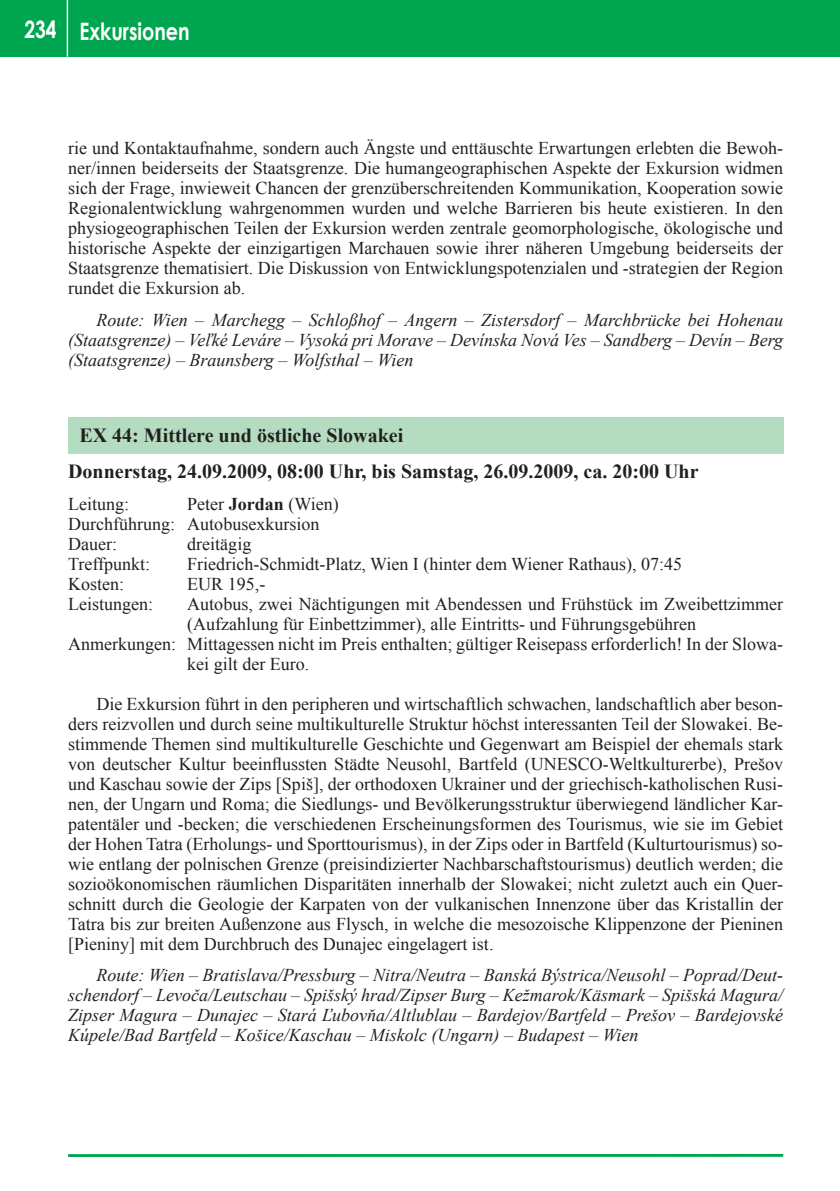
<style>
.page{position:relative;width:840px;height:1191px;background:#fff}
.page>*{position:absolute;margin:0;border:0;box-sizing:border-box;transform-origin:0 0}
.t1{font:700 24px "Century Gothic";color:#fff;scale:.8 1}
.t2{font:700 20px/36.2px "Times New Roman";color:#231f20}
.t3{font:18px/20px "Times New Roman";color:#231f20;text-align:justify}
.t4{font:italic 18px/20px "Times New Roman";color:#231f20;text-align:justify}
.s1{font-weight:700}
</style>
<div class="page">
<div style="left:0;top:0;width:839px;height:57px;background:#00a54f"></div>
<hr style="left:67px;top:0;width:1px;height:57px;background:#fff">
<hr style="left:68px;top:1154px;width:714px;height:3px;background:#00a54f">
<div style="left:68px;top:417px;width:714px;height:36px;background:#b3dcc0"></div>
<h1 class="t1" style="left:24px;top:16px;width:208px">234 Exkursionen</h1>
<p class="t3" style="left:68px;top:138px;width:716px">rie und Kontaktaufnahme, sondern auch Ängste und enttäuschte Erwartungen erlebten die Bewoh&shy;ner/innen beiderseits der Staatsgrenze. Die humangeographischen Aspekte der Exkursion widmen sich der Frage, inwieweit Chancen der grenzüberschreitenden Kommunikation, Kooperation sowie Regionalentwicklung wahrgenommen wurden und welche Barrieren bis heute existieren. In den physiogeographischen Teilen der Exkursion werden zentrale geomorphologische, ökologische und historische Aspekte der einzigartigen Marchauen sowie ihrer näheren Umgebung beiderseits der Staatsgrenze thematisiert. Die Diskussion von Entwicklungspotenzialen und -strategien der Region rundet die Exkursion ab.</p>
<p class="t4" style="left:68px;top:309px;width:716px;text-indent:28px">Route: Wien – Marchegg – Schloßhof – Angern – Zistersdorf – Marchbrücke bei Hohenau (Staatsgrenze) – Veľké Leváre – Vysoká pri Morave – Devínska Nová Ves – Sandberg – Devín – Berg (Staatsgrenze) – Braunsberg – Wolfsthal – Wien</p>
<p class="t2" style="left:68px;top:416px;width:631px;text-indent:11px">EX 44: Mittlere und östliche Slowakei<br>Donnerstag, 24.09.2009, 08:00 Uhr, bis Samstag, 26.09.2009, ca. 20:00 Uhr</p>
<p class="t3" style="left:68px;top:493px;width:63px">Leitung:</p>
<p class="t3" style="left:68px;top:493px;width:272px;text-align:left;text-indent:119px">Peter <span class="s1">Jordan</span> (Wien)<br>Durchführung: Autobusexkursion<br>Dauer:</p>
<p class="t3" style="left:187px;top:533px;width:65px">dreitägig</p>
<p class="t3" style="left:68px;top:553px;width:84px">Treffpunkt:</p>
<p class="t3" style="left:187px;top:553px;width:496px">Friedrich-Schmidt-Platz, Wien I (hinter dem Wiener Rathaus), 07:45</p>
<p class="t3" style="left:68px;top:573px;width:57px">Kosten:</p>
<p class="t3" style="left:187px;top:573px;width:79px">EUR 195,-</p>
<p class="t3" style="left:68px;top:593px;width:86px">Leistungen:</p>
<p class="t3" style="left:187px;top:593px;width:597px">Autobus, zwei Nächtigungen mit Abendessen und Frühstück im Zweibettzimmer</p>
<p class="t3" style="left:187px;top:613px;width:510px">(Aufzahlung für Einbettzimmer), alle Eintritts- und Führungsgebühren</p>
<p class="t3" style="left:68px;top:633px;width:716px">Anmerkungen: Mittagessen nicht im Preis enthalten; gültiger Reisepass erforderlich! In der Slowa-</p>
<p class="t3" style="left:187px;top:653px;width:123px">kei gilt der Euro.</p>
<p class="t3" style="left:68px;top:693px;width:716px;text-indent:28px">Die Exkursion führt in den peripheren und wirtschaftlich schwachen, landschaftlich aber beson&shy;ders reizvollen und durch seine multikulturelle Struktur höchst interessanten Teil der Slowakei. Be&shy;stimmende Themen sind multikulturelle Geschichte und Gegenwart am Beispiel der ehemals stark von deutscher Kultur beeinflussten Städte Neusohl, Bartfeld (UNESCO-Weltkulturerbe), Prešov und Kaschau sowie der Zips [Spiš], der orthodoxen Ukrainer und der griechisch-katholischen Rusi&shy;nen, der Ungarn und Roma; die Siedlungs- und Bevölkerungsstruktur überwiegend ländlicher Kar&shy;patentäler und -becken; die verschiedenen Erscheinungsformen des Tourismus, wie sie im Gebiet der Hohen Tatra (Erholungs- und Sporttourismus), in der Zips oder in Bartfeld (Kulturtourismus) so&shy;wie entlang der polnischen Grenze (preisindizierter Nachbarschaftstourismus) deutlich werden; die sozioökonomischen räumlichen Disparitäten innerhalb der Slowakei; nicht zuletzt auch ein Quer&shy;schnitt durch die Geologie der Karpaten von der vulkanischen Innenzone über das Kristallin der Tatra bis zur breiten Außenzone aus Flysch, in welche die mesozoische Klippenzone der Pieninen [Pieniny] mit dem Durchbruch des Dunajec eingelagert ist.</p>
<p class="t4" style="left:68px;top:964px;width:716px;text-indent:28px">Route: Wien – Bratislava/Pressburg – Nitra/Neutra – Banská Býstrica/Neusohl – Poprad/Deut&shy;schendorf – Levoča/Leutschau – Spišský hrad/Zipser Burg – Kežmarok/Käsmark – Spišská Magura/ Zipser Magura – Dunajec – Stará Ľubovňa/Altlublau – Bardejov/Bartfeld – Prešov – Bardejovské Kúpele/Bad Bartfeld – Košice/Kaschau – Miskolc (Ungarn) – Budapest – Wien</p>
</div>
